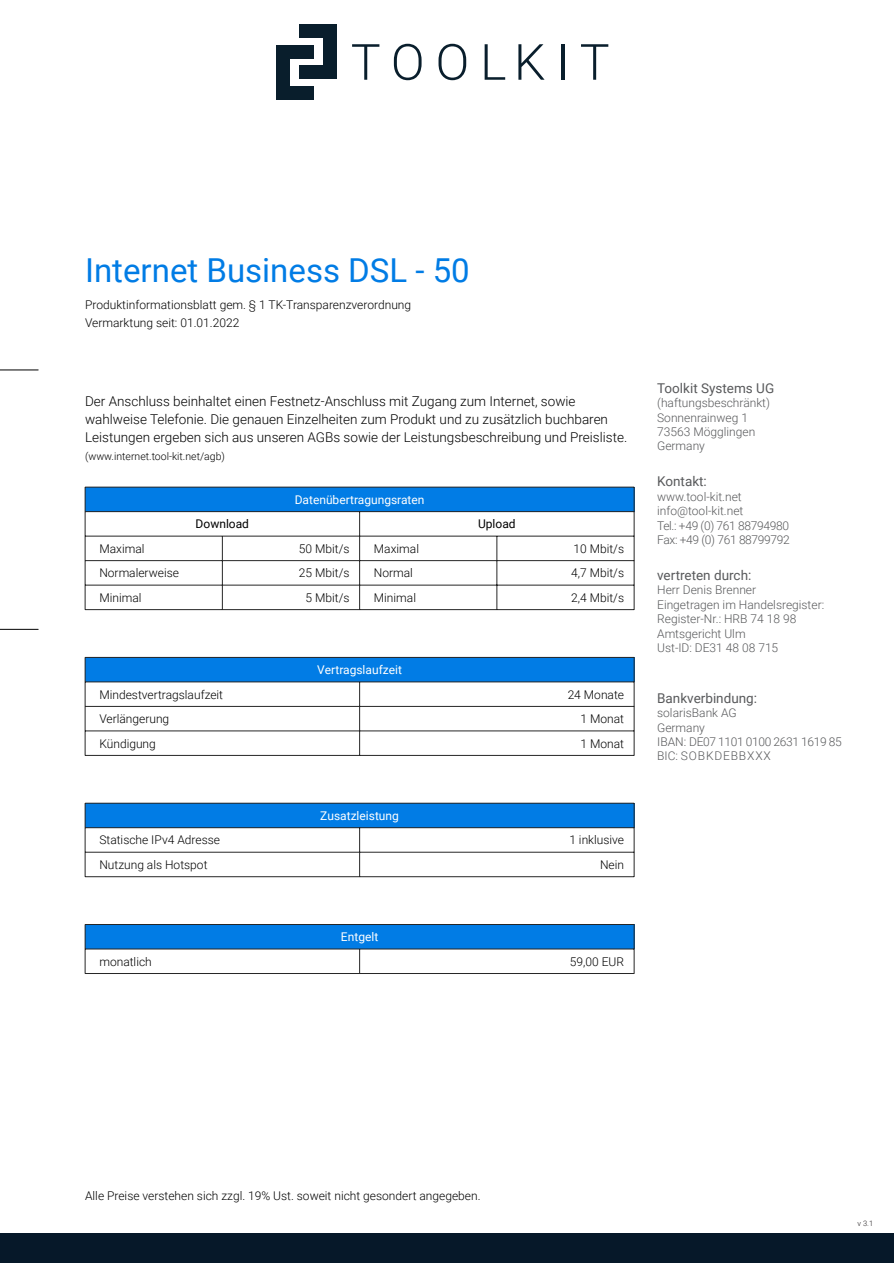
<style>
.page{position:relative;width:894px;height:1263px;background:#fff}
.page>*{position:absolute;margin:0;border:0;box-sizing:border-box;transform-origin:0 0}
.t1{font:33px "Roboto";color:#017ce5}
.t2{font:300 13.5px/18px "Roboto";color:#000}
.t3{font:13.5px "Roboto";color:#58595b}
.t4{font:300 12px/18px "Roboto";color:#000}
.t5{font:300 12px/14.4px "Roboto";color:#58595b}
.t6{font:300 12px/14.4px "Roboto";letter-spacing:-.03em;color:#58595b}
.t7{font:12px "Roboto";color:#fff}
.t8{font:12px "Roboto";color:#000}
.t9{font:300 10.5px "Roboto";color:#000}
.t10{font:300 7.5px "Roboto";color:#231f20}
</style>
<div class="page">
<svg style="left:352px;top:44px;width:27px;height:36px"></svg>
<svg style="left:394px;top:44px;width:27px;height:36px"></svg>
<svg style="left:438px;top:44px;width:28px;height:36px"></svg>
<svg style="left:484px;top:44px;width:21px;height:36px"></svg>
<svg style="left:518px;top:44px;width:26px;height:36px"></svg>
<hr style="left:561px;top:44px;width:3px;height:36px;background:#091e2c">
<svg style="left:581px;top:44px;width:27px;height:36px"></svg>
<div style="left:276px;top:86px;width:38px;height:14px;background:#091e2c"></div>
<div style="left:276px;top:45px;width:38px;height:13px;background:#091e2c"></div>
<div style="left:276px;top:57px;width:14px;height:43px;background:#091e2c"></div>
<div style="left:299px;top:24px;width:37px;height:14px;background:#091e2c"></div>
<div style="left:299px;top:66px;width:37px;height:13px;background:#091e2c"></div>
<div style="left:323px;top:24px;width:13px;height:43px;background:#091e2c"></div>
<div style="left:0;top:1233px;width:893px;height:30px;background:#061829"></div>
<hr style="left:0;top:370px;width:38px;height:1px;background:#000">
<hr style="left:0;top:629px;width:38px;height:1px;background:#000">
<div style="left:85px;top:487px;width:549px;height:25px;background:#017ce5"></div>
<hr style="left:85px;top:487px;width:1px;height:123px;background:#262626">
<hr style="left:633px;top:487px;width:1px;height:123px;background:#262626">
<hr style="left:359px;top:512px;width:1px;height:98px;background:#262626">
<hr style="left:222px;top:536px;width:1px;height:74px;background:#262626">
<hr style="left:496px;top:536px;width:1px;height:74px;background:#262626">
<hr style="left:85px;top:487px;width:549px;height:1px;background:#262626">
<hr style="left:85px;top:511px;width:549px;height:1px;background:#262626">
<hr style="left:85px;top:536px;width:549px;height:1px;background:#262626">
<hr style="left:85px;top:560px;width:549px;height:1px;background:#262626">
<hr style="left:85px;top:585px;width:549px;height:1px;background:#262626">
<hr style="left:85px;top:609px;width:549px;height:1px;background:#262626">
<div style="left:85px;top:657px;width:549px;height:25px;background:#017ce5"></div>
<hr style="left:85px;top:657px;width:1px;height:99px;background:#262626">
<hr style="left:633px;top:657px;width:1px;height:99px;background:#262626">
<hr style="left:359px;top:682px;width:1px;height:73px;background:#262626">
<hr style="left:85px;top:657px;width:549px;height:1px;background:#262626">
<hr style="left:85px;top:682px;width:549px;height:1px;background:#262626">
<hr style="left:85px;top:706px;width:549px;height:1px;background:#262626">
<hr style="left:85px;top:731px;width:549px;height:1px;background:#262626">
<hr style="left:85px;top:755px;width:549px;height:1px;background:#262626">
<div style="left:85px;top:803px;width:549px;height:25px;background:#017ce5"></div>
<hr style="left:85px;top:803px;width:1px;height:74px;background:#262626">
<hr style="left:633px;top:803px;width:1px;height:74px;background:#262626">
<hr style="left:359px;top:828px;width:1px;height:49px;background:#262626">
<hr style="left:85px;top:803px;width:549px;height:1px;background:#262626">
<hr style="left:85px;top:827px;width:549px;height:1px;background:#262626">
<hr style="left:85px;top:852px;width:549px;height:1px;background:#262626">
<hr style="left:85px;top:876px;width:549px;height:1px;background:#262626">
<div style="left:85px;top:924px;width:549px;height:25px;background:#017ce5"></div>
<hr style="left:85px;top:924px;width:1px;height:50px;background:#262626">
<hr style="left:633px;top:924px;width:1px;height:50px;background:#262626">
<svg style="left:359px;top:950px;width:1px;height:23px"></svg>
<hr style="left:85px;top:924px;width:549px;height:1px;background:#262626">
<hr style="left:85px;top:949px;width:549px;height:1px;background:#262626">
<hr style="left:85px;top:973px;width:549px;height:1px;background:#262626">
<h1 class="t1" style="left:85px;top:257px;width:386px">Internet Business DSL - 50</h1>
<p class="t4" style="left:85px;top:297px;width:327px">Produktinformationsblatt gem. § 1 TK-Transparenzverordnung<br>Vermarktung seit: 01.01.2022</p>
<p class="t2" style="left:85px;top:393px;width:543px">Der Anschluss beinhaltet einen Festnetz-Anschluss mit Zugang zum Internet, sowie wahlweise Telefonie. Die genauen Einzelheiten zum Produkt und zu zusätzlich buchbaren<br>Leistungen ergeben sich aus unseren AGBs sowie der Leistungsbeschreibung und Preisliste.</p>
<p class="t9" style="left:85px;top:452px;width:141px">(www.internet.tool-kit.net/agb)</p>
<p class="t7" style="left:294px;top:495px;width:131px">Datenübertragungsraten</p>
<p class="t8" style="left:195px;top:519px;width:55px">Download</p>
<p class="t8" style="left:478px;top:519px;width:39px">Upload</p>
<p class="t4" style="left:99px;top:541px;width:47px">Maximal</p>
<p class="t4" style="left:299px;top:541px;width:52px">50 Mbit/s</p>
<p class="t4" style="left:374px;top:541px;width:47px">Maximal</p>
<p class="t4" style="left:573px;top:541px;width:52px">10 Mbit/s</p>
<p class="t4" style="left:99px;top:565px;width:81px">Normalerweise</p>
<p class="t4" style="left:299px;top:565px;width:52px">25 Mbit/s</p>
<p class="t4" style="left:374px;top:565px;width:41px">Normal</p>
<p class="t4" style="left:571px;top:565px;width:54px">4,7 Mbit/s</p>
<p class="t4" style="left:99px;top:590px;width:44px">Minimal</p>
<p class="t4" style="left:305px;top:590px;width:45px">5 Mbit/s</p>
<p class="t4" style="left:374px;top:590px;width:44px">Minimal</p>
<p class="t4" style="left:571px;top:590px;width:54px">2,4 Mbit/s</p>
<p class="t7" style="left:317px;top:665px;width:86px">Vertragslaufzeit</p>
<p class="t4" style="left:99px;top:687px;width:125px">Mindestvertragslaufzeit</p>
<p class="t4" style="left:567px;top:687px;width:58px">24 Monate</p>
<p class="t4" style="left:99px;top:711px;width:71px">Verlängerung</p>
<p class="t4" style="left:580px;top:711px;width:45px">1 Monat</p>
<p class="t4" style="left:99px;top:736px;width:58px">Kündigung</p>
<p class="t4" style="left:580px;top:736px;width:45px">1 Monat</p>
<p class="t7" style="left:320px;top:811px;width:80px">Zusatzleistung</p>
<p class="t4" style="left:99px;top:832px;width:122px">Statische IPv4 Adresse</p>
<p class="t4" style="left:569px;top:832px;width:56px">1 inklusive</p>
<p class="t4" style="left:99px;top:857px;width:110px">Nutzung als Hotspot</p>
<p class="t4" style="left:600px;top:857px;width:25px">Nein</p>
<p class="t7" style="left:341px;top:932px;width:39px">Entgelt</p>
<p class="t4" style="left:99px;top:954px;width:54px">monatlich</p>
<p class="t4" style="left:569px;top:954px;width:56px">59,00 EUR</p>
<p class="t3" style="left:657px;top:383px;width:118px">Toolkit Systems UG</p>
<p class="t5" style="left:657px;top:397px;width:114px">(haftungsbeschränkt)<br>Sonnenrainweg 1<br>73563 Mögglingen<br>Germany</p>
<p class="t3" style="left:657px;top:476px;width:51px">Kontakt:</p>
<p class="t6" style="left:657px;top:491px;width:134px">www.tool-kit.net info@tool-kit.net<br>Tel.: +49 (0) 761 88794980<br>Fax: +49 (0) 761 88799792</p>
<p class="t3" style="left:657px;top:570px;width:96px">vertreten durch:</p>
<p class="t5" style="left:657px;top:584px;width:168px">Herr Denis Brenner<br>Eingetragen im Handelsregister:<br>Register-Nr.: HRB 74 18 98<br>Amtsgericht Ulm<br>Ust-ID: DE31 48 08 715</p>
<p class="t3" style="left:657px;top:693px;width:101px">Bankverbindung:</p>
<p class="t5" style="left:657px;top:707px;width:186px">solarisBank AG<br>Germany<br>IBAN: DE07 1101 0100 2631 1619 85<br>BIC: SOBKDEBBXXX</p>
<p class="t4" style="left:85px;top:1188px;width:397px">Alle Preise verstehen sich zzgl. 19% Ust. soweit nicht gesondert angegeben.</p>
<p class="t10" style="left:857px;top:1220px;width:17px">v 3.1</p>
</div>
